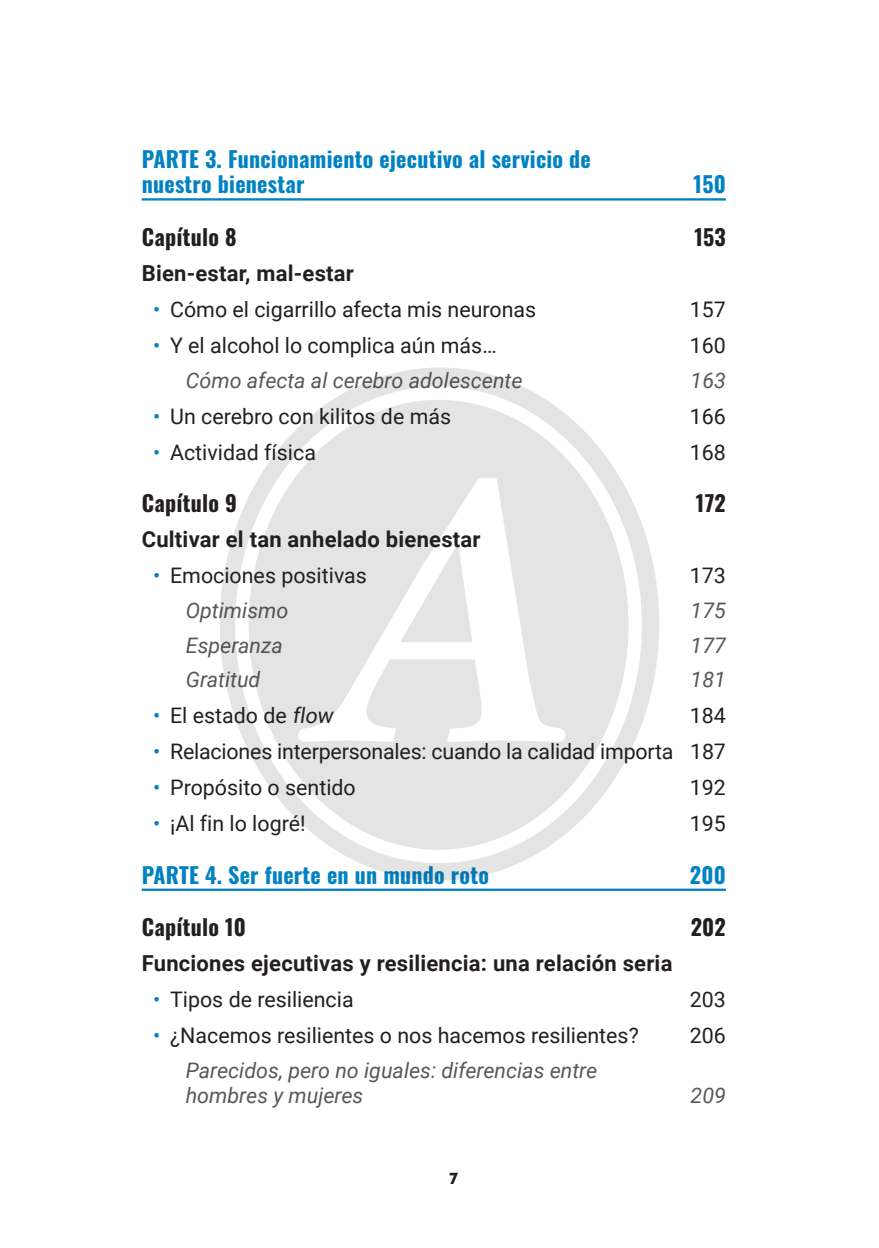
<style>
.page{position:relative;width:879px;height:1248px;background:#fff}
.page>*{position:absolute;margin:0;border:0;box-sizing:border-box;transform-origin:0 0}
.t1{font:700 22px "Roboto";letter-spacing:.01em;color:#231f20}
.t2{font:22px/25.4px "Oswald";letter-spacing:.01em;color:#0082c3}
.t3{font:22px "Oswald";letter-spacing:.01em;color:#231f20}
.t4{font:21.4px "Roboto";color:#231f20}
.t5{font:italic 21.4px/24.6px "Roboto";color:#57585a}
.t6{font:16px "Intro";color:#231f20}
.s1{color:#0082c3}
</style>
<div class="page">
<hr style="left:142px;top:198px;width:584px;height:2px;background:#0082c3">
<hr style="left:142px;top:888px;width:584px;height:2px;background:#0082c3">
<svg style="left:220px;top:367px;width:439px;height:513px"></svg>
<svg style="left:249px;top:400px;width:379px;height:449px;fill:#e5e4e4"></svg>
<svg style="left:400px;top:544px;width:72px;height:98px"></svg>
<p class="t2" style="left:142px;top:144px;width:451px">PARTE 3. Funcionamiento ejecutivo al servicio de nuestro bienestar</p>
<p class="t2" style="left:693px;top:169px;width:34px">150</p>
<p class="t3" style="left:142px;top:217px;width:96px">Capítulo 8</p>
<p class="t3" style="left:694px;top:217px;width:33px">153</p>
<p class="t1" style="left:142px;top:258px;width:214px">Bien-estar, mal-estar</p>
<p class="t4" style="left:153px;top:294px;width:385px"><span class="s1">•</span> Cómo el cigarrillo afecta mis neuronas</p>
<p class="t4" style="left:690px;top:294px;width:38px">157</p>
<p class="t4" style="left:153px;top:330px;width:345px"><span class="s1">•</span> Y el alcohol lo complica aún más…</p>
<p class="t4" style="left:690px;top:330px;width:38px">160</p>
<p class="t5" style="left:186px;top:367px;width:338px">Cómo afecta al cerebro adolescente</p>
<p class="t5" style="left:690px;top:367px;width:37px">163</p>
<p class="t4" style="left:153px;top:401px;width:299px"><span class="s1">•</span> Un cerebro con kilitos de más</p>
<p class="t4" style="left:690px;top:401px;width:38px">166</p>
<p class="t4" style="left:153px;top:437px;width:164px"><span class="s1">•</span> Actividad física</p>
<p class="t4" style="left:690px;top:437px;width:38px">168</p>
<p class="t3" style="left:142px;top:483px;width:97px">Capítulo 9</p>
<p class="t3" style="left:696px;top:483px;width:31px">172</p>
<p class="t1" style="left:142px;top:524px;width:340px">Cultivar el tan anhelado bienestar</p>
<p class="t4" style="left:153px;top:561px;width:215px"><span class="s1">•</span> Emociones positivas</p>
<p class="t4" style="left:690px;top:561px;width:38px">173</p>
<p class="t5" style="left:186px;top:597px;width:104px">Optimismo</p>
<p class="t5" style="left:690px;top:597px;width:37px">175</p>
<p class="t5" style="left:186px;top:632px;width:99px">Esperanza</p>
<p class="t5" style="left:690px;top:632px;width:37px">177</p>
<p class="t5" style="left:186px;top:666px;width:76px">Gratitud</p>
<p class="t5" style="left:690px;top:666px;width:37px">181</p>
<p class="t4" style="left:153px;top:700px;width:185px"><span class="s1">•</span> El estado de flow</p>
<p class="t4" style="left:690px;top:700px;width:38px">184</p>
<p class="t4" style="left:153px;top:736px;width:574px"><span class="s1">•</span> Relaciones interpersonales: cuando la calidad importa 187</p>
<p class="t4" style="left:153px;top:772px;width:204px"><span class="s1">•</span> Propósito o sentido</p>
<p class="t4" style="left:690px;top:772px;width:38px">192</p>
<p class="t4" style="left:153px;top:808px;width:154px"><span class="s1">•</span> ¡Al fin lo logré!</p>
<p class="t4" style="left:690px;top:808px;width:38px">195</p>
<p class="t2" style="left:142px;top:859px;width:349px">PARTE 4. Ser fuerte en un mundo roto</p>
<p class="t2" style="left:690px;top:859px;width:37px">200</p>
<p class="t3" style="left:142px;top:907px;width:106px">Capítulo 10</p>
<p class="t3" style="left:691px;top:907px;width:37px">202</p>
<p class="t1" style="left:142px;top:948px;width:532px">Funciones ejecutivas y resiliencia: una relación seria</p>
<p class="t4" style="left:153px;top:984px;width:202px"><span class="s1">•</span> Tipos de resiliencia</p>
<p class="t4" style="left:690px;top:984px;width:38px">203</p>
<p class="t4" style="left:153px;top:1020px;width:487px"><span class="s1">•</span> ¿Nacemos resilientes o nos hacemos resilientes?</p>
<p class="t4" style="left:690px;top:1020px;width:38px">206</p>
<p class="t5" style="left:186px;top:1057px;width:413px">Parecidos, pero no iguales: diferencias entre hombres y mujeres</p>
<p class="t5" style="left:690px;top:1081px;width:37px">209</p>
<p class="t6" style="left:449px;top:1168px;width:10px">7</p>
</div>
